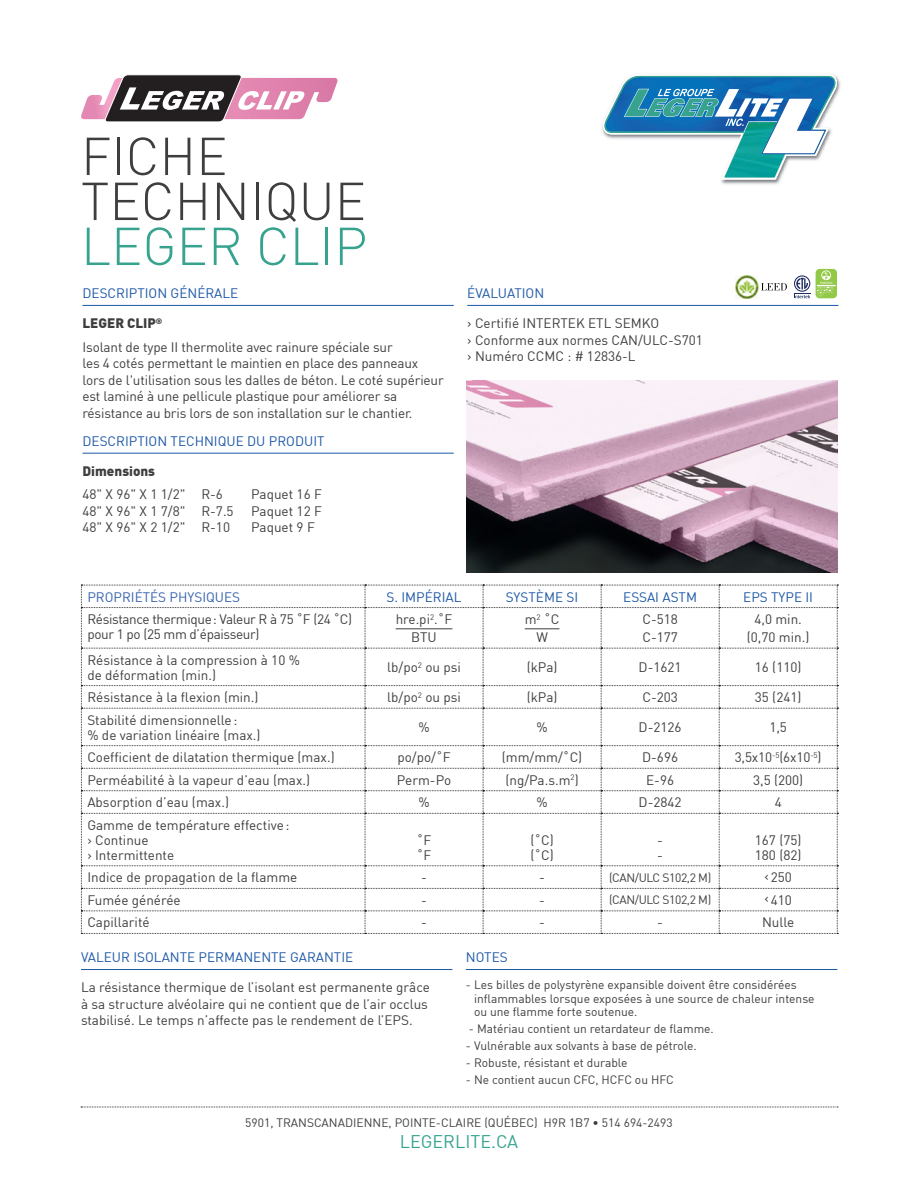
<style>
.page{position:relative;width:918px;height:1188px;background:#fff}
.page>*{position:absolute;margin:0;border:0;box-sizing:border-box;transform-origin:0 0}
._00_Fiche_technique{font:300 52.5px/45px "DIN";color:#3e3e3f}
._00_Fiche_technique-2{font:300 52.5px "DIN";color:#37a38f}
.t1{font:18px "DIN";color:#37a38f}
._05_Tableau_colonne{font:13.5px/15px "DIN";color:#3e3e3f}
._03_Texte_regulier_E{font:13.5px/16.5px "DIN";letter-spacing:-.01em;color:#3e3e3f}
._06_Tableau_donne_sa{font:13.5px "DIN";color:#3e3e3f}
._03_Dimensions{font:13.5px/16.5px "DIN";color:#3e3e3f}
._03_Texte_regulier_F{font:13.5px/16.5px "DIN";color:#3e3e3f}
._01_sous-titre_bleu{font:13.5px "DIN";color:#1c57a7}
._05_Tableau_colonne-2{font:13.5px/15px "DIN";letter-spacing:-.025em;color:#3e3e3f}
._02_sous-titre_gris{font:900 13.5px "DIN";color:#3e3e3f}
._05_Tableau_colonne-3{font:13.5px "DIN";color:#3662ae}
._06_Tableau_donnee_r{font:13.5px "DIN";color:#3e3e3f}
._03_Texte_regulier{font:12px/13.5px "DIN";color:#3e3e3f}
._06_Tableau_donne_sa-2{font:12px "DIN";letter-spacing:-.03em;color:#3e3e3f}
</style>
<div class="page">
<img style="left:602px;top:77px;width:239px;height:108px">
<svg style="left:603px;top:74px;width:234px;height:106px"></svg>
<svg style="left:81px;top:1107px;width:757px;height:1px"></svg>
<svg style="left:794px;top:275px;width:16px;height:23px"></svg>
<img style="left:736px;top:275px;width:49px;height:23px">
<img style="left:761px;top:283px;width:26px;height:7px">
<svg style="left:816px;top:269px;width:21px;height:29px"></svg>
<svg style="left:817px;top:270px;width:19px;height:26px"></svg>
<img style="left:466px;top:380px;width:372px;height:192px">
<svg style="left:81px;top:74px;width:257px;height:48px"></svg>
<hr style="left:82px;top:305px;width:372px;height:1px;background:#1c57a7">
<hr style="left:82px;top:453px;width:372px;height:1px;background:#1c57a7">
<hr style="left:467px;top:305px;width:371px;height:1px;background:#1c57a7">
<hr style="left:81px;top:969px;width:371px;height:1px;background:#1c57a7">
<hr style="left:466px;top:969px;width:371px;height:1px;background:#1c57a7">
<svg style="left:81px;top:585px;width:757px;height:349px"></svg>
<hr style="left:396px;top:628px;width:56px;height:1px;background:#3e3e3f">
<hr style="left:525px;top:628px;width:34px;height:1px;background:#3e3e3f">
<p class="_00_Fiche_technique" style="left:81px;top:133px;width:287px">FICHE<br>TECHNIQUE</p>
<p class="_00_Fiche_technique-2" style="left:81px;top:214px;width:288px">LEGER CLIP</p>
<p class="_01_sous-titre_bleu" style="left:82px;top:285px;width:157px">DESCRIPTION GÉNÉRALE</p>
<p class="_02_sous-titre_gris" style="left:82px;top:314px;width:81px">LEGER CLIP<sup>®</sup></p>
<p class="_03_Texte_regulier_E" style="left:82px;top:338px;width:363px">Isolant de type II thermolite avec rainure spéciale sur<br>les 4 cotés permettant le maintien en place des panneaux lors de l'utilisation sous les dalles de béton. Le coté supérieur est laminé à une pellicule plastique pour améliorer sa résistance au bris lors de son installation sur le chantier.</p>
<p class="_01_sous-titre_bleu" style="left:82px;top:433px;width:244px">DESCRIPTION TECHNIQUE DU PRODUIT</p>
<p class="_02_sous-titre_gris" style="left:82px;top:462px;width:74px">Dimensions</p>
<p class="_03_Dimensions" style="left:82px;top:486px;width:142px">48" X 96" X 1 1/2" R-6</p>
<p class="_03_Dimensions" style="left:251px;top:486px;width:72px">Paquet 16 F</p>
<p class="_03_Dimensions" style="left:82px;top:502px;width:153px">48" X 96" X 1 7/8" R-7.5</p>
<p class="_03_Dimensions" style="left:251px;top:502px;width:72px">Paquet 12 F</p>
<p class="_03_Dimensions" style="left:82px;top:519px;width:149px">48" X 96" X 2 1/2" R-10</p>
<p class="_03_Dimensions" style="left:251px;top:519px;width:65px">Paquet 9 F</p>
<p class="_01_sous-titre_bleu" style="left:467px;top:285px;width:79px">ÉVALUATION</p>
<p class="_03_Dimensions" style="left:467px;top:315px;width:237px">› Certifié INTERTEK ETL SEMKO<br>› Conforme aux normes CAN/ULC-S701</p>
<p class="_03_Dimensions" style="left:467px;top:348px;width:170px">› Numéro CCMC : # 12836-L</p>
<p class="_05_Tableau_colonne-3" style="left:87px;top:588px;width:154px">PROPRIÉTÉS PHYSIQUES</p>
<p class="_01_sous-titre_bleu" style="left:387px;top:588px;width:77px">S. IMPÉRIAL</p>
<p class="_01_sous-titre_bleu" style="left:506px;top:588px;width:74px">SYSTÈME SI</p>
<p class="_01_sous-titre_bleu" style="left:623px;top:588px;width:75px">ESSAI ASTM</p>
<p class="_01_sous-titre_bleu" style="left:743px;top:588px;width:71px">EPS TYPE II</p>
<p class="_05_Tableau_colonne-2" style="left:87px;top:611px;width:266px">Résistance thermique: Valeur R à 75 ˚F (24 ˚C) pour 1 po (25 mm d’épaisseur)</p>
<p class="_06_Tableau_donnee_r" style="left:396px;top:611px;width:58px">hre.pi<sup>2</sup>.˚F</p>
<p class="_06_Tableau_donnee_r" style="left:525px;top:611px;width:36px">m<sup>2</sup> ˚C</p>
<p class="_06_Tableau_donne_sa" style="left:536px;top:629px;width:13px">W</p>
<p class="_06_Tableau_donne_sa" style="left:642px;top:611px;width:37px">C-518</p>
<p class="_06_Tableau_donne_sa" style="left:642px;top:629px;width:37px">C-177</p>
<p class="_06_Tableau_donne_sa" style="left:754px;top:611px;width:49px">4,0 min.</p>
<p class="_06_Tableau_donne_sa" style="left:747px;top:629px;width:64px">(0,70 min.)</p>
<p class="_06_Tableau_donne_sa" style="left:411px;top:629px;width:27px">BTU</p>
<p class="_05_Tableau_colonne" style="left:87px;top:652px;width:214px">Résistance à la compression à 10 % de déformation (min.)</p>
<p class="_06_Tableau_donne_sa" style="left:387px;top:659px;width:75px">lb/po<sup>2</sup> ou psi</p>
<p class="_06_Tableau_donne_sa" style="left:527px;top:659px;width:32px">(kPa)</p>
<p class="_06_Tableau_donne_sa" style="left:639px;top:659px;width:45px">D-1621</p>
<p class="_06_Tableau_donne_sa" style="left:755px;top:659px;width:48px">16 (110)</p>
<p class="_05_Tableau_colonne" style="left:87px;top:690px;width:173px">Résistance à la flexion (min.)</p>
<p class="_06_Tableau_donne_sa" style="left:387px;top:689px;width:75px">lb/po<sup>2</sup> ou psi</p>
<p class="_06_Tableau_donne_sa" style="left:527px;top:689px;width:32px">(kPa)</p>
<p class="_06_Tableau_donne_sa" style="left:642px;top:689px;width:37px">C-203</p>
<p class="_06_Tableau_donne_sa" style="left:755px;top:689px;width:48px">35 (241)</p>
<p class="_05_Tableau_colonne" style="left:87px;top:712px;width:175px">Stabilité dimensionnelle:<br>% de variation linéaire (max.)</p>
<p class="_06_Tableau_donne_sa" style="left:418px;top:719px;width:13px">%</p>
<p class="_06_Tableau_donne_sa" style="left:536px;top:719px;width:13px">%</p>
<p class="_06_Tableau_donne_sa" style="left:639px;top:719px;width:45px">D-2126</p>
<p class="_06_Tableau_donne_sa" style="left:769px;top:719px;width:19px">1,5</p>
<p class="_05_Tableau_colonne" style="left:87px;top:750px;width:249px">Coefficient de dilatation thermique (max.)</p>
<p class="_06_Tableau_donne_sa" style="left:397px;top:749px;width:55px">po/po/˚F</p>
<p class="_06_Tableau_donne_sa" style="left:502px;top:749px;width:82px">(mm/mm/˚C)</p>
<p class="_06_Tableau_donne_sa" style="left:642px;top:749px;width:37px">D-696</p>
<p class="_06_Tableau_donne_sa" style="left:735px;top:749px;width:88px">3,5x10<sup>-5</sup>(6x10<sup>-5</sup>)</p>
<p class="_05_Tableau_colonne" style="left:87px;top:772px;width:224px">Perméabilité à la vapeur d’eau (max.)</p>
<p class="_06_Tableau_donne_sa" style="left:397px;top:771px;width:56px">Perm-Po</p>
<p class="_06_Tableau_donne_sa" style="left:506px;top:771px;width:75px">(ng/Pa.s.m<sup>2</sup>)</p>
<p class="_06_Tableau_donne_sa" style="left:646px;top:771px;width:29px">E-96</p>
<p class="_06_Tableau_donne_sa" style="left:753px;top:771px;width:52px">3,5 (200)</p>
<p class="_05_Tableau_colonne" style="left:87px;top:795px;width:143px">Absorption d’eau (max.)</p>
<p class="_06_Tableau_donne_sa" style="left:418px;top:794px;width:13px">%</p>
<p class="_06_Tableau_donne_sa" style="left:536px;top:794px;width:13px">%</p>
<p class="_06_Tableau_donne_sa" style="left:639px;top:794px;width:45px">D-2842</p>
<p class="_06_Tableau_donne_sa" style="left:775px;top:794px;width:9px">4</p>
<p class="_05_Tableau_colonne" style="left:87px;top:817px;width:204px">Gamme de température effective: › Continue<br>› Intermittente</p>
<p class="_05_Tableau_colonne" style="left:417px;top:832px;width:16px">˚F ˚F</p>
<p class="_05_Tableau_colonne" style="left:530px;top:832px;width:25px">(˚C) (˚C)</p>
<p class="_05_Tableau_colonne" style="left:657px;top:832px;width:7px">- -</p>
<p class="_05_Tableau_colonne" style="left:755px;top:832px;width:48px">167 (75)<br>180 (82)</p>
<p class="_05_Tableau_colonne" style="left:87px;top:870px;width:212px">Indice de propagation de la flamme</p>
<p class="_06_Tableau_donne_sa" style="left:421px;top:869px;width:7px">-</p>
<p class="_06_Tableau_donne_sa" style="left:539px;top:869px;width:7px">-</p>
<p class="_06_Tableau_donne_sa-2" style="left:609px;top:870px;width:104px">(CAN/ULC S102,2 M)</p>
<p class="_06_Tableau_donne_sa" style="left:765px;top:869px;width:29px">‹250</p>
<p class="_05_Tableau_colonne" style="left:87px;top:892px;width:95px">Fumée générée</p>
<p class="_06_Tableau_donne_sa" style="left:421px;top:892px;width:7px">-</p>
<p class="_06_Tableau_donne_sa" style="left:539px;top:892px;width:7px">-</p>
<p class="_06_Tableau_donne_sa-2" style="left:609px;top:892px;width:104px">(CAN/ULC S102,2 M)</p>
<p class="_06_Tableau_donne_sa" style="left:765px;top:892px;width:29px">‹410</p>
<p class="_05_Tableau_colonne" style="left:87px;top:915px;width:64px">Capillarité</p>
<p class="_06_Tableau_donne_sa" style="left:421px;top:914px;width:7px">-</p>
<p class="_06_Tableau_donne_sa" style="left:539px;top:914px;width:7px">-</p>
<p class="_06_Tableau_donne_sa" style="left:657px;top:914px;width:7px">-</p>
<p class="_06_Tableau_donne_sa" style="left:762px;top:914px;width:34px">Nulle</p>
<p class="_01_sous-titre_bleu" style="left:81px;top:949px;width:274px">VALEUR ISOLANTE PERMANENTE GARANTIE</p>
<p class="_03_Texte_regulier_F" style="left:81px;top:979px;width:350px">La résistance thermique de l’isolant est permanente grâce à sa structure alvéolaire qui ne contient que de l’air occlus stabilisé. Le temps n’affecte pas le rendement de l’EPS.</p>
<p class="_01_sous-titre_bleu" style="left:466px;top:949px;width:43px">NOTES</p>
<p class="_03_Texte_regulier" style="left:474px;top:978px;width:342px;text-indent:-8px">- Les billes de polystyrène expansible doivent être considérées inflammables lorsque exposées à une source de chaleur intense ou une flamme forte soutenue.</p>
<p class="_03_Texte_regulier" style="left:469px;top:1022px;width:246px">- Matériau contient un retardateur de flamme.</p>
<p class="_03_Texte_regulier" style="left:466px;top:1039px;width:232px">- Vulnérable aux solvants à base de pétrole.</p>
<p class="_03_Texte_regulier" style="left:466px;top:1056px;width:163px">- Robuste, résistant et durable</p>
<p class="_03_Texte_regulier" style="left:466px;top:1073px;width:209px">- Ne contient aucun CFC, HCFC ou HFC</p>
<p class="_03_Texte_regulier" style="left:245px;top:1116px;width:429px">5901, TRANSCANADIENNE, POINTE-CLAIRE (QUÉBEC) H9R 1B7 • 514 694-2493</p>
<h2 class="t1" style="left:400px;top:1131px;width:120px">LEGERLITE.CA</h2>
</div>
